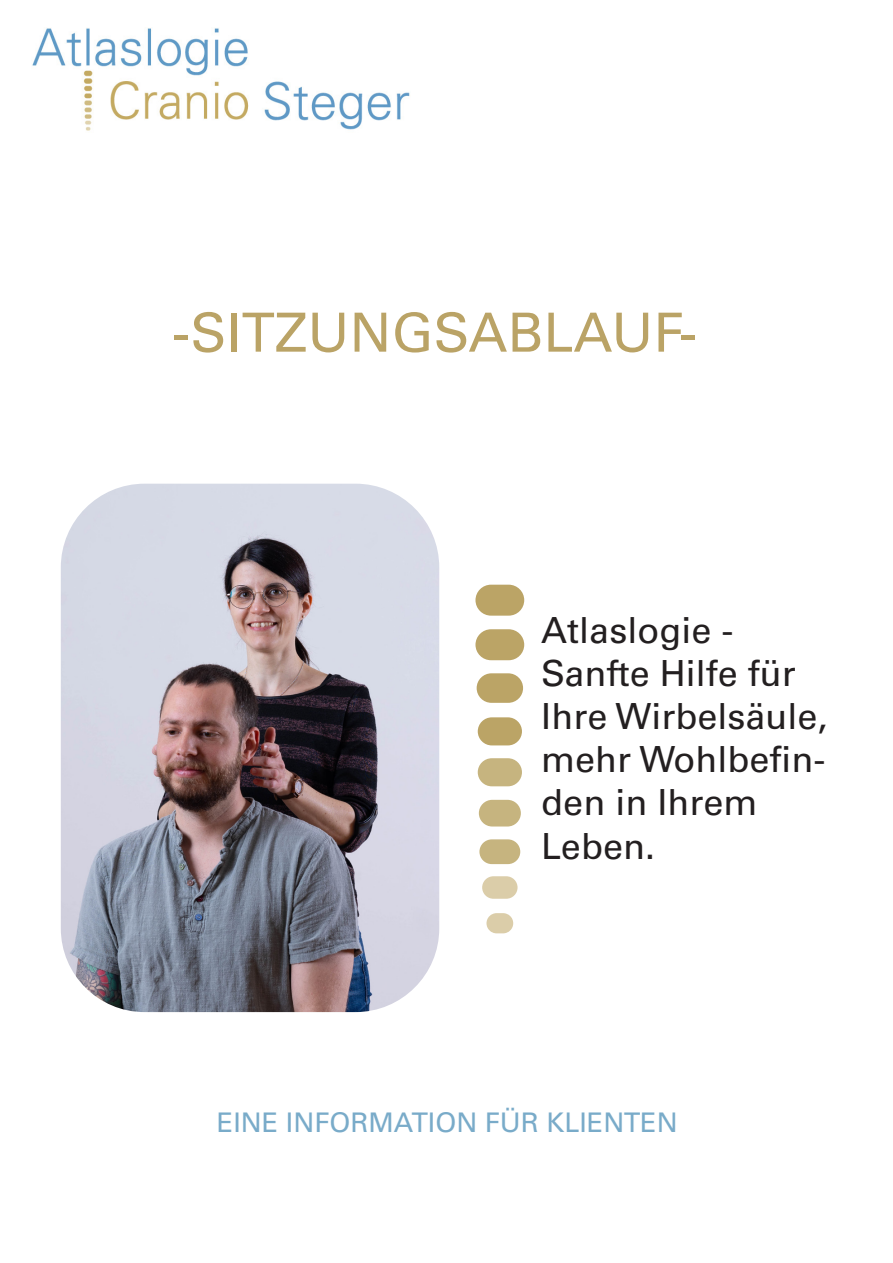
<style>
.page{position:relative;width:893px;height:1263px;background:#fff}
.page>*{position:absolute;margin:0;border:0;box-sizing:border-box;transform-origin:0 0}
.t1{font:54px "Univers LT Pro 55 Roman";color:#baa366}
.t2{font:36px/43.2px "Univers LT Pro 55 Roman";color:#231f20}
.t3{font:27px "Univers LT Pro 55 Roman";color:#79abc9}
</style>
<div class="page">
<div style="left:486px;top:913px;width:27px;height:20px;background:#dbcda9;border-radius:10px"></div>
<div style="left:482px;top:876px;width:36px;height:23px;background:#dbcda9;border-radius:11px"></div>
<div style="left:479px;top:839px;width:41px;height:25px;background:#c6b47f;border-radius:12px"></div>
<div style="left:479px;top:800px;width:42px;height:26px;background:#c6b47f;border-radius:13px"></div>
<div style="left:478px;top:758px;width:44px;height:28px;background:#c6b47f;border-radius:14px"></div>
<div style="left:478px;top:717px;width:44px;height:28px;background:#bba466;border-radius:14px"></div>
<div style="left:477px;top:673px;width:46px;height:30px;background:#bba466;border-radius:15px"></div>
<div style="left:475px;top:629px;width:49px;height:31px;background:#bba466;border-radius:16px"></div>
<div style="left:475px;top:585px;width:49px;height:31px;background:#bba466;border-radius:16px"></div>
<img style="left:61px;top:484px;width:378px;height:528px">
<img style="left:32px;top:28px;width:378px;height:103px">
<h1 class="t1" style="left:172px;top:295px;width:526px">-SITZUNGSABLAUF-</h1>
<p class="t2" style="left:541px;top:607px;width:288px">Atlaslogie -<br>Sanfte Hilfe für<br>Ihre Wirbelsäule, mehr Wohlbefin&shy;den in Ihrem<br>Leben.</p>
<p class="t3" style="left:217px;top:1103px;width:462px">EINE INFORMATION FÜR KLIENTEN</p>
</div>
